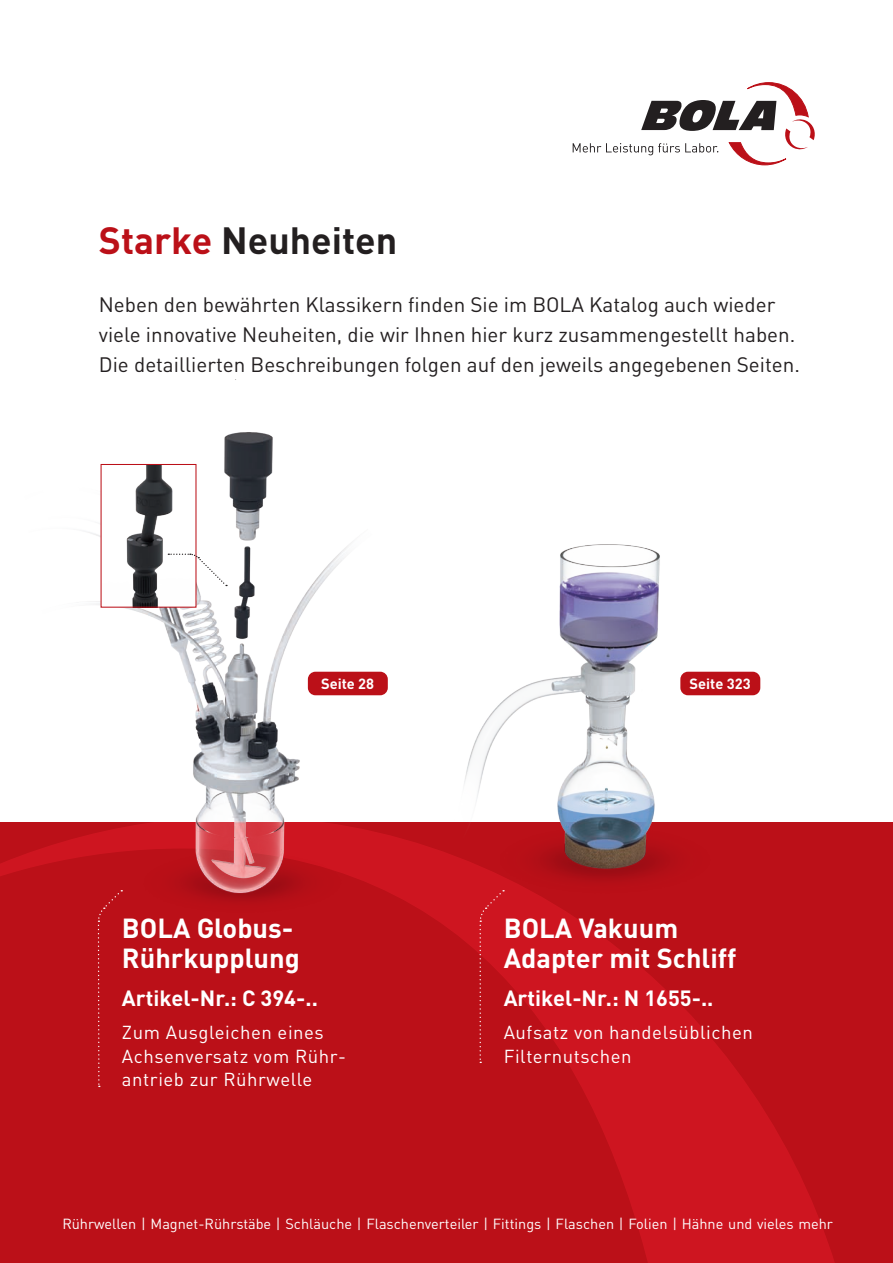
<style>
.page{position:relative;width:893px;height:1263px;background:#fff}
.page>*{position:absolute;margin:0;border:0;box-sizing:border-box;transform-origin:0 0}
.t1{font:700 37.5px "DIN Pro";color:#231f20}
.t2{font:700 27.3px/30.5px "DIN Pro";color:#fff}
.t3{font:700 21.75px "DIN Pro";color:#fff}
.t4{font:20.7px/29.7px "DIN Pro";color:#231f20}
.t5{font:18.6px/23.7px "DIN Pro";letter-spacing:.03em;color:#fff}
.t6{font:700 14.7px "DIN Pro";color:#fff}
.t7{font:14.55px "DIN Pro";color:#fff}
.s1{color:#bb1018}
</style>
<div class="page">
<svg style="left:573px;top:82px;width:242px;height:83px"></svg>
<div style="left:0;top:822px;width:893px;height:441px;background:#bb1018"></div>
<svg style="left:99px;top:1000px;width:736px;height:263px"></svg>
<svg style="left:479px;top:1022px;width:25px;height:41px"></svg>
<svg style="left:98px;top:1022px;width:24px;height:65px"></svg>
<img style="left:0;top:379px;width:676px;height:643px">
<div style="left:308px;top:672px;width:80px;height:23px;background:#bb1018;border-radius:8px"></div>
<div style="left:680px;top:672px;width:80px;height:23px;background:#bb1018;border-radius:8px"></div>
<img style="left:103px;top:466px;width:91px;height:140px">
<div style="left:101px;top:464px;width:95px;height:144px;border:1px solid #bb1018"></div>
<svg style="left:168px;top:553px;width:59px;height:33px"></svg>
<h1 class="t1" style="left:99px;top:215px;width:300px"><span class="s1">Starke</span> Neuheiten</h1>
<p class="t4" style="left:99px;top:289px;width:703px">Neben den bewährten Klassikern finden Sie im BOLA Katalog auch wieder viele innovative Neuheiten, die wir Ihnen hier kurz zusammengestellt haben.<br>Die detaillierten Beschreibungen folgen auf den jeweils angegebenen Seiten.</p>
<p class="t6" style="left:321px;top:674px;width:55px">Seite 28</p>
<p class="t6" style="left:690px;top:674px;width:63px">Seite 323</p>
<h2 class="t2" style="left:122px;top:911px;width:180px">BOLA Globus-<br>Rührkupplung</h2>
<p class="t3" style="left:122px;top:983px;width:197px">Artikel-Nr.: C 394-..</p>
<p class="t5" style="left:122px;top:1020px;width:226px">Zum Ausgleichen eines<br>Achsenversatz vom Rühr&shy;antrieb zur Rührwelle</p>
<h2 class="t2" style="left:504px;top:911px;width:234px">BOLA Vakuum<br>Adapter mit Schliff</h2>
<p class="t3" style="left:504px;top:983px;width:211px">Artikel-Nr.: N 1655-..</p>
<p class="t5" style="left:504px;top:1020px;width:251px">Aufsatz von handelsüblichen<br>Filternutschen</p>
<p class="t7" style="left:62px;top:1213px;width:772px">Rührwellen | Magnet-Rührstäbe | Schläuche | Flaschenverteiler | Fittings | Flaschen | Folien | Hähne und vieles mehr</p>
</div>
